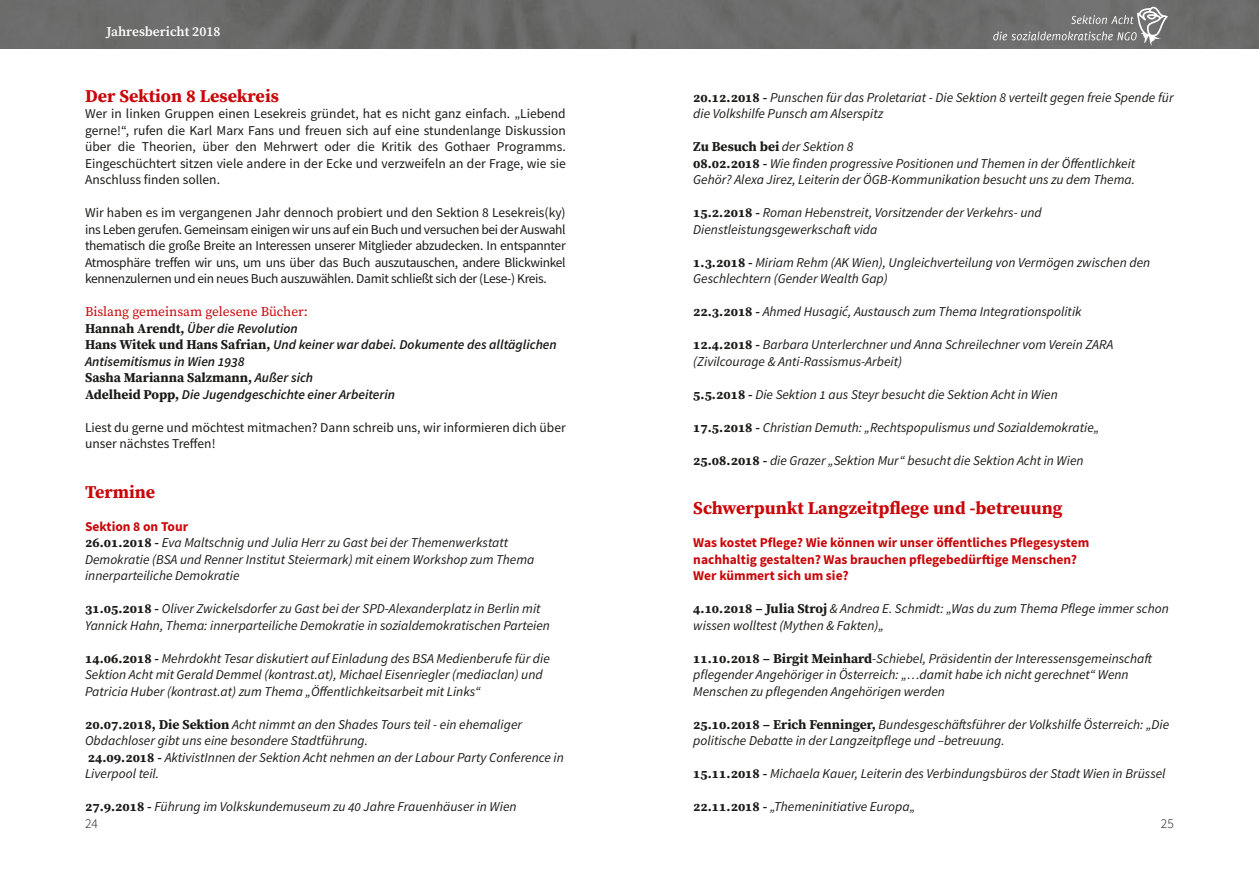
<style>
.page{position:relative;width:1259px;height:893px;background:#fff}
.page>*{position:absolute;margin:0;border:0;box-sizing:border-box;transform-origin:0 0}
.t1{font:700 18px "Source Serif Pro";color:#c9070a}
.t2{font:italic 13.5px/16.5px "Source Sans Pro";color:#1a1a18}
.t3{font:13.5px/16.5px "Source Sans Pro";color:#1a1a18;text-align:justify}
.t4{font:italic 600 13.5px/16.5px "Source Sans Pro";color:#1a1a18}
.t5{font:700 13.5px/16.5px "Source Sans Pro";color:#c9070a}
.t6{font:700 13.5px "Source Serif Pro";color:#1a1a18}
.t7{font:13.5px "Source Serif Pro";color:#c9070a}
.t8{font:600 13.5px "Source Serif Pro";color:#fff}
.t9{font:300 13.5px "Source Sans Pro";color:#171715}
.s1{font-family:"Source Serif Pro";font-weight:700;font-style:normal}
.s2{font-family:"Source Sans Pro";font-weight:600;font-style:italic}
.s3{font-weight:700;font-style:normal;color:#c9070a}
.s4{font-family:"Source Sans Pro";font-weight:400;font-style:italic}
</style>
<div class="page">
<img style="left:0;top:0;width:1259px;height:48px">
<svg style="left:993px;top:7px;width:175px;height:39px;background:#7f7f7f"></svg>
<p class="t8" style="left:106px;top:26px;width:116px">Jahresbericht 2018</p>
<h1 class="t1" style="left:85px;top:88px;width:195px">Der Sektion 8 Lesekreis</h1>
<p class="t3" style="left:85px;top:106px;width:482px">Wer in linken Gruppen einen Lesekreis gründet, hat es nicht ganz einfach. „Liebend gerne!“, rufen die Karl Marx Fans und freuen sich auf eine stundenlange Diskussion über die Theorien, über den Mehrwert oder die Kritik des Gothaer Programms.<br>Eingeschüchtert sitzen viele andere in der Ecke und verzweifeln an der Frage, wie sie Anschluss finden sollen.</p>
<p class="t3" style="left:85px;top:205px;width:482px">Wir haben es im vergangenen Jahr dennoch probiert und den Sektion 8 Lesekreis(ky) ins Leben gerufen. Gemeinsam einigen wir uns auf ein Buch und versuchen bei der Auswahl thematisch die große Breite an Interessen unserer Mitglieder abzudecken. In entspannter Atmosphäre treffen wir uns, um uns über das Buch auszutauschen, andere Blickwinkel kennenzulernen und ein neues Buch auszuwählen. Damit schließt sich der (Lese-) Kreis.</p>
<p class="t7" style="left:85px;top:306px;width:224px">Bislang gemeinsam gelesene Bücher:</p>
<p class="t4" style="left:85px;top:321px;width:473px"><span class="s1">Hannah Arendt,</span> Über die Revolution<br><span class="s1">Hans Witek und Hans Safrian,</span> Und keiner war dabei. Dokumente des alltäglichen<br>Antisemitismus in Wien 1938</p>
<p class="t6" style="left:85px;top:372px;width:230px">Sasha Marianna Salzmann, <span class="s2">Außer sich</span></p>
<p class="t4" style="left:85px;top:387px;width:311px"><span class="s1">Adelheid Popp,</span> Die Jugendgeschichte einer Arbeiterin</p>
<p class="t3" style="left:85px;top:420px;width:482px">Liest du gerne und möchtest mitmachen? Dann schreib uns, wir informieren dich über unser nächstes Treffen!</p>
<h1 class="t1" style="left:85px;top:484px;width:72px">Termine</h1>
<p class="t2" style="left:85px;top:519px;width:451px"><span class="s3">Sektion 8 on Tour<br></span><span class="s1">26.01.2018 -</span> Eva Maltschnig und Julia Herr zu Gast bei der Themenwerkstatt Demokratie (BSA und Renner Institut Steiermark) mit einem Workshop zum Thema innerparteiliche Demokratie</p>
<p class="t2" style="left:85px;top:601px;width:466px"><span class="s1">31.05.2018 -</span> Oliver Zwickelsdorfer zu Gast bei der SPD-Alexanderplatz in Berlin mit<br>Yannick Hahn, Thema: innerparteiliche Demokratie in sozialdemokratischen Parteien</p>
<p class="t2" style="left:85px;top:651px;width:466px"><span class="s1">14.06.2018 -</span> Mehrdokht Tesar diskutiert auf Einladung des BSA Medienberufe für die<br>Sektion Acht mit Gerald Demmel (kontrast.at), Michael Eisenriegler (mediaclan) und<br>Patricia Huber (kontrast.at) zum Thema „Öffentlichkeitsarbeit mit Links“</p>
<p class="t2" style="left:85px;top:717px;width:480px"><span class="s1">20.07.2018, Die Sektion</span> Acht nimmt an den Shades Tours teil - ein ehemaliger Obdachloser gibt uns eine besondere Stadtführung.<br><span class="s1">24.09.2018 -</span> AktivistInnen der Sektion Acht nehmen an der Labour Party Conference in Liverpool teil.</p>
<p class="t2" style="left:85px;top:799px;width:433px"><span class="s1">27.9.2018 -</span> Führung im Volkskundemuseum zu 40 Jahre Frauenhäuser in Wien</p>
<p class="t2" style="left:693px;top:90px;width:482px"><span class="s1">20.12.2018 -</span> Punschen für das Proletariat - Die Sektion 8 verteilt gegen freie Spende für die Volkshilfe Punsch am Alserspitz</p>
<p class="t6" style="left:693px;top:141px;width:161px">Zu Besuch bei <span class="s4">der Sektion 8</span></p>
<p class="t2" style="left:693px;top:156px;width:443px"><span class="s1">08.02.2018 -</span> Wie finden progressive Positionen und Themen in der Öffentlichkeit<br>Gehör? Alexa Jirez, Leiterin der ÖGB-Kommunikation besucht uns zu dem Thema.</p>
<p class="t2" style="left:693px;top:205px;width:350px"><span class="s1">15.2.2018 -</span> Roman Hebenstreit, Vorsitzender der Verkehrs- und<br>Dienstleistungsgewerkschaft vida</p>
<p class="t2" style="left:693px;top:255px;width:458px"><span class="s1">1.3.2018 -</span> Miriam Rehm (AK Wien), Ungleichverteilung von Vermögen zwischen den<br>Geschlechtern (Gender Wealth Gap)</p>
<p class="t2" style="left:693px;top:304px;width:390px"><span class="s1">22.3.2018 -</span> Ahmed Husagić, Austausch zum Thema Integrationspolitik</p>
<p class="t2" style="left:693px;top:337px;width:421px"><span class="s1">12.4.2018 -</span> Barbara Unterlerchner und Anna Schreilechner vom Verein ZARA (Zivilcourage &amp; Anti-Rassismus-Arbeit)</p>
<p class="t2" style="left:693px;top:387px;width:366px"><span class="s1">5.5.2018 -</span> Die Sektion 1 aus Steyr besucht die Sektion Acht in Wien</p>
<p class="t2" style="left:693px;top:420px;width:407px"><span class="s1">17.5.2018 -</span> Christian Demuth: „Rechtspopulismus und Sozialdemokratie„</p>
<p class="t2" style="left:693px;top:453px;width:392px"><span class="s1">25.08.2018 -</span> die Grazer „Sektion Mur“ besucht die Sektion Acht in Wien</p>
<h1 class="t1" style="left:693px;top:501px;width:371px">Schwerpunkt Langzeitpflege und -betreuung</h1>
<p class="t5" style="left:693px;top:535px;width:397px">Was kostet Pflege? Wie können wir unser öffentliches Pflegesystem nachhaltig gestalten? Was brauchen pflegebedürftige Menschen?<br>Wer kümmert sich um sie?</p>
<p class="t2" style="left:693px;top:601px;width:477px"><span class="s1">4.10.2018 – Julia Stroj</span> &amp; Andrea E. Schmidt: „Was du zum Thema Pflege immer schon wissen wolltest (Mythen &amp; Fakten)„</p>
<p class="t2" style="left:693px;top:651px;width:460px"><span class="s1">11.10.2018 – Birgit Meinhard</span>-Schiebel, Präsidentin der Interessensgemeinschaft pflegender Angehöriger in Österreich: „…damit habe ich nicht gerechnet“ Wenn<br>Menschen zu pflegenden Angehörigen werden</p>
<p class="t2" style="left:693px;top:717px;width:477px"><span class="s1">25.10.2018 – Erich Fenninger,</span> Bundesgeschäftsführer der Volkshilfe Österreich: „Die politische Debatte in der Langzeitpflege und –betreuung.</p>
<p class="t2" style="left:693px;top:766px;width:474px"><span class="s1">15.11.2018 -</span> Michaela Kauer, Leiterin des Verbindungsbüros der Stadt Wien in Brüssel</p>
<p class="t2" style="left:693px;top:799px;width:223px"><span class="s1">22.11.2018 -</span> „Themeninitiative Europa„</p>
<p class="t9" style="left:85px;top:817px;width:14px">24</p>
<p class="t9" style="left:1161px;top:817px;width:14px">25</p>
</div>
